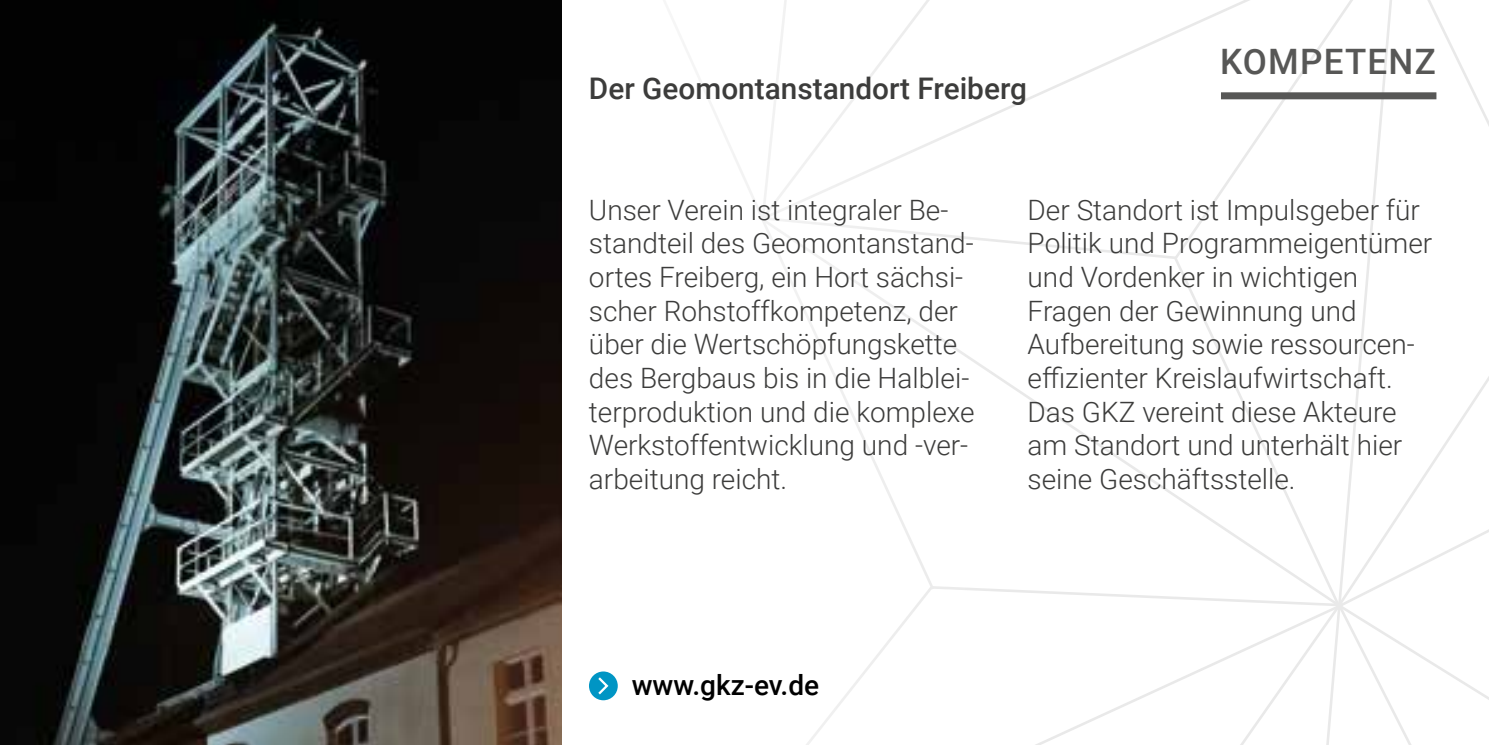
<style>
.page{position:relative;width:1489px;height:745px;background:#fff}
.page>*{position:absolute;margin:0;border:0;box-sizing:border-box;transform-origin:0 0}
.t1{font:500 35px "Roboto";letter-spacing:.035em;color:#575756}
.t2{font:500 29.75px "Roboto";color:#3c3c3b}
.t3{font:300 28px/33.6px "Roboto";color:#3c3c3b}
.t4{font:500 28px "Roboto";color:#000}
</style>
<div class="page">
<svg style="left:1399px;top:0;width:89px;height:124px"></svg>
<svg style="left:1178px;top:0;width:221px;height:261px"></svg>
<svg style="left:1014px;top:216px;width:327px;height:278px"></svg>
<svg style="left:1171px;top:254px;width:170px;height:255px"></svg>
<svg style="left:1336px;top:272px;width:152px;height:237px"></svg>
<svg style="left:1014px;top:509px;width:474px;height:235px"></svg>
<div style="left:1220px;top:92px;width:216px;height:7px;background:#575756"></div>
<img style="left:0;top:0;width:562px;height:744px">
<div style="left:589px;top:671px;width:28px;height:28px;background:#0095c4;border-radius:50%"></div>
<svg style="left:598px;top:677px;width:11px;height:18px"></svg>
<p class="t2" style="left:589px;top:67px;width:439px">Der Geomontanstandort Freiberg</p>
<p class="t1" style="left:1219px;top:37px;width:217px">KOMPETENZ</p>
<p class="t3" style="left:589px;top:192px;width:387px">Unser Verein ist integraler Be&shy;standteil des Geomontanstand&shy;ortes Freiberg, ein Hort sächsi&shy;scher Rohstoffkompetenz, der über die Wertschöpfungskette des Bergbaus bis in die Halblei&shy;terproduktion und die komplexe<br>Werkstoffentwicklung und -ver&shy;arbeitung reicht.</p>
<p class="t3" style="left:1027px;top:192px;width:406px">Der Standort ist Impulsgeber für<br>Politik und Programmeigentümer und Vordenker in wichtigen<br>Fragen der Gewinnung und<br>Aufbereitung sowie ressourcen&shy;effizienter Kreislaufwirtschaft.<br>Das GKZ vereint diese Akteure am Standort und unterhält hier seine Geschäftsstelle.</p>
<p class="t4" style="left:631px;top:665px;width:189px">www.gkz-ev.de</p>
</div>
